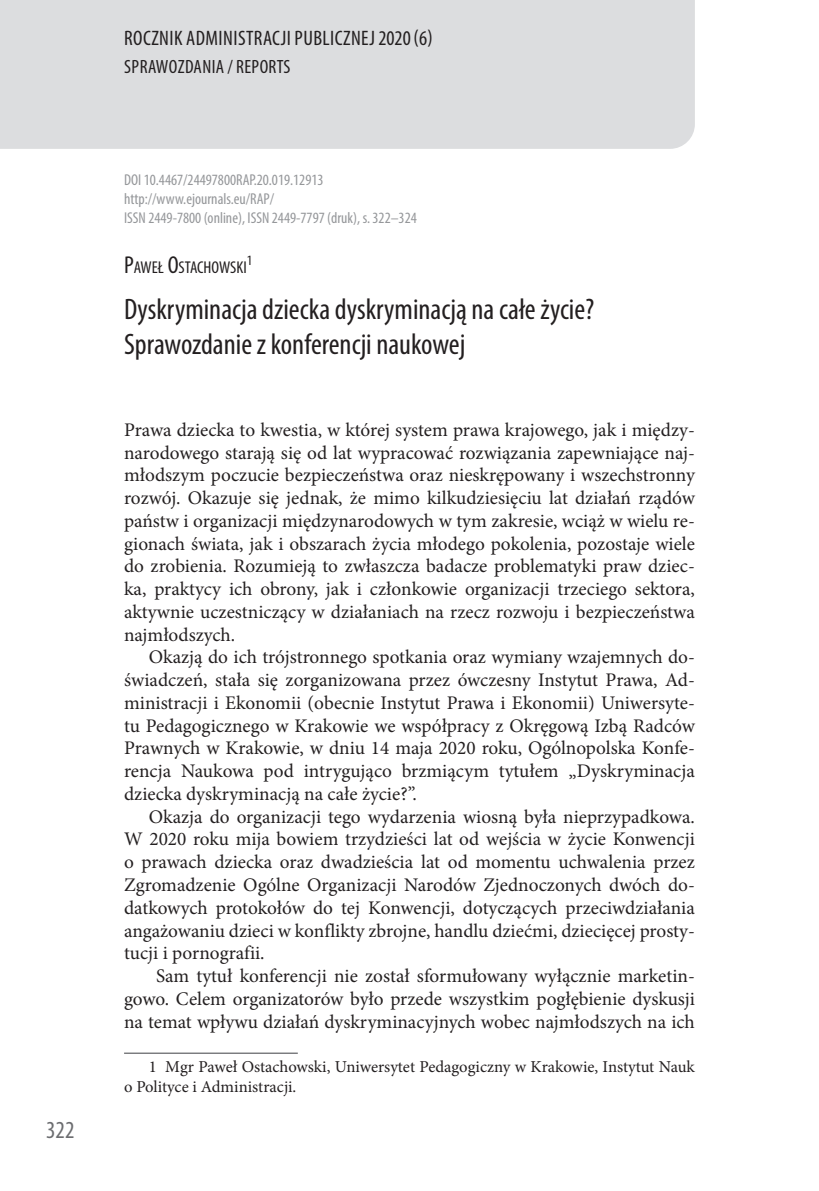
<style>
.page{position:relative;width:819px;height:1191px;background:#fff}
.page>*{position:absolute;margin:0;border:0;box-sizing:border-box;transform-origin:0 0}
.Tytuł_I{font:condensed 29.75px/35.7px "Myriad Pro";color:#231f20}
.t1{font:condensed 24.5px "Myriad Pro";color:#6c6d70}
.Tytuł_części{font:condensed 21px "Myriad Pro";letter-spacing:.02em;color:#231f20}
.Tekst_zasadniczy{font:19.25px/22.8px "Minion Pro";color:#231f20;text-align:justify}
._1_akapit{font:19.25px/22.8px "Minion Pro";color:#231f20;text-align:justify}
.Tytuł_części-2{font:condensed 19.25px "Myriad Pro";letter-spacing:.02em;color:#231f20}
.Imię_i_Nazwisko{font:condensed 17.15px "Myriad Pro";color:#231f20}
.Tekst_przypisu_dolne{font:16.62px/19.2px "Minion Pro";letter-spacing:-.01em;color:#231f20}
.Pagina_prawa{font:condensed 15.75px "Myriad Pro";color:#95979a}
.Imię_i_Nazwisko-2{font:condensed 14.35px "Myriad Pro";color:#231f20}
.s1{font-size:24.5px}
</style>
<div class="page">
<div style="left:0;top:0;width:694px;height:149px;background:#dcdddf"></div>
<hr style="left:124px;top:1052px;width:174px;height:1px;background:#6c6d70">
<p class="t1" style="left:46px;top:1115px;width:30px">322</p>
<p class="Tytuł_części" style="left:124px;top:26px;width:310px">ROCZNIK ADMINISTRACJI PUBLICZNEJ 2020(6)</p>
<p class="Tytuł_części-2" style="left:124px;top:55px;width:168px">SPRAWOZDANIA / REPORTS</p>
<p class="Pagina_prawa" style="left:124px;top:171px;width:201px">DOI 10.4467/24497800RAP.20.019.12913</p>
<p class="Pagina_prawa" style="left:124px;top:190px;width:152px">http://www.ejournals.eu/RAP/</p>
<p class="Pagina_prawa" style="left:124px;top:209px;width:294px">ISSN 2449-7800 (online), ISSN 2449-7797 (druk), s. 322–324</p>
<p class="Imię_i_Nazwisko" style="left:124px;top:257px;width:124px"><span class="s1">P</span>AWEŁ <span class="s1">O</span>STACHOWSKI</p>
<p class="Imię_i_Nazwisko-2" style="left:247px;top:251px;width:7px">1</p>
<p class="Tytuł_I" style="left:124px;top:290px;width:472px">Dyskryminacja dziecka dyskryminacją na całe życie?<br>Sprawozdanie z konferencji naukowej</p>
<p class="_1_akapit" style="left:124px;top:418px;width:572px">Prawa dziecka to kwestia, w której system prawa krajowego, jak i między&shy;narodowego starają się od lat wypracować rozwiązania zapewniające naj&shy;młodszym poczucie bezpieczeństwa oraz nieskrępowany i wszechstronny rozwój. Okazuje się jednak, że mimo kilkudziesięciu lat działań rządów państw i organizacji międzynarodowych w tym zakresie, wciąż w wielu re&shy;gionach świata, jak i obszarach życia młodego pokolenia, pozostaje wiele do zrobienia. Rozumieją to zwłaszcza badacze problematyki praw dziec&shy;ka, praktycy ich obrony, jak i członkowie organizacji trzeciego sektora, aktywnie uczestniczący w działaniach na rzecz rozwoju i bezpieczeństwa najmłodszych.</p>
<p class="Tekst_zasadniczy" style="left:124px;top:646px;width:572px;text-indent:25px">Okazją do ich trójstronnego spotkania oraz wymiany wzajemnych do&shy;świadczeń, stała się zorganizowana przez ówczesny Instytut Prawa, Ad&shy;ministracji i Ekonomii (obecnie Instytut Prawa i Ekonomii) Uniwersyte&shy;tu Pedagogicznego w Krakowie we współpracy z Okręgową Izbą Radców Prawnych w Krakowie, w dniu 14 maja 2020 roku, Ogólnopolska Konfe&shy;rencja Naukowa pod intrygująco brzmiącym tytułem „Dyskryminacja dziecka dyskryminacją na całe życie?”.</p>
<p class="Tekst_zasadniczy" style="left:124px;top:805px;width:572px;text-indent:25px">Okazja do organizacji tego wydarzenia wiosną była nieprzypadkowa.<br>W 2020 roku mija bowiem trzydzieści lat od wejścia w życie Konwencji o prawach dziecka oraz dwadzieścia lat od momentu uchwalenia przez Zgromadzenie Ogólne Organizacji Narodów Zjednoczonych dwóch do&shy;datkowych protokołów do tej Konwencji, dotyczących przeciwdziałania angażowaniu dzieci w konflikty zbrojne, handlu dziećmi, dziecięcej prosty&shy;tucji i pornografii.</p>
<p class="Tekst_zasadniczy" style="left:124px;top:964px;width:572px;text-indent:32px">Sam tytuł konferencji nie został sformułowany wyłącznie marketin&shy;gowo. Celem organizatorów było przede wszystkim pogłębienie dyskusji na temat wpływu działań dyskryminacyjnych wobec najmłodszych na ich</p>
<p class="Tekst_przypisu_dolne" style="left:124px;top:1057px;width:572px;text-indent:25px">1 Mgr Paweł Ostachowski, Uniwersytet Pedagogiczny w Krakowie, Instytut Nauk o Polityce i Administracji.</p>
</div>
